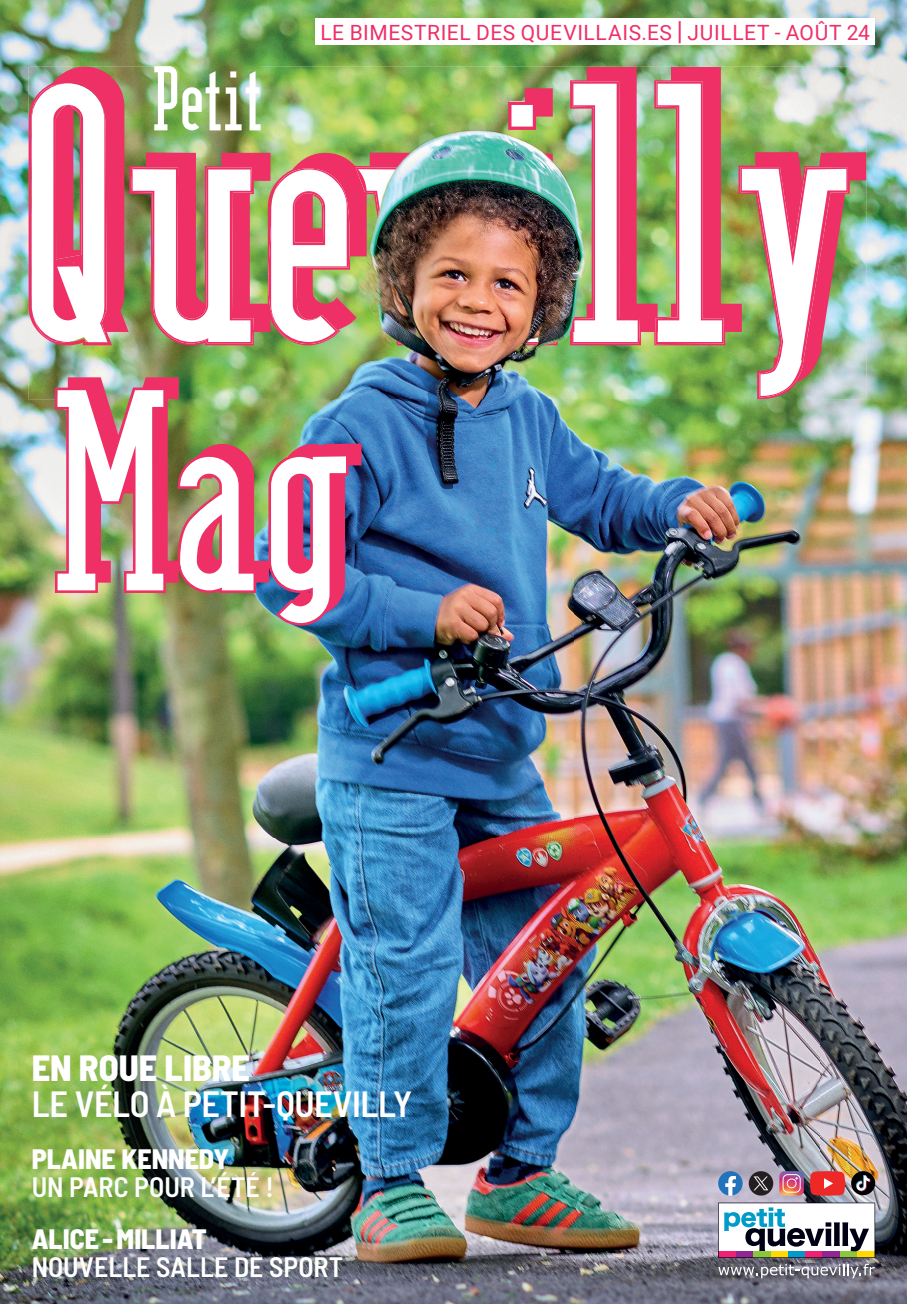
<style>
.page{position:relative;width:907px;height:1304px;background:#fff}
.page>*{position:absolute;margin:0;border:0;box-sizing:border-box;transform-origin:0 0}
.t1{font:257.6px "Berlin Email Serif Shadow";color:#ee3067}
.t2{font:600 semi-condensed 36.4px "Barlow";letter-spacing:-.01em;color:#fff}
.t3{font:800 semi-condensed 36.4px "Barlow";letter-spacing:-.005em;color:#fff}
.t4{font:600 semi-condensed 28px "Barlow";color:#fff}
.t5{font:800 semi-condensed 28px "Barlow";color:#fff}
.t6{font:21px "Roboto";letter-spacing:.03em;color:#ee3067}
.s1{font-weight:900;font-size:26.25px}
</style>
<div class="page">
<img style="left:0;top:0;width:907px;height:91px">
<img style="left:0;top:91px;width:88px;height:1213px">
<img style="left:819px;top:91px;width:88px;height:1213px">
<img style="left:88px;top:399px;width:731px;height:905px">
<img style="left:28px;top:67px;width:838px;height:332px">
<img style="left:131px;top:168px;width:122px;height:176px">
<img style="left:356px;top:167px;width:113px;height:177px">
<img style="left:491px;top:169px;width:65px;height:175px">
<img style="left:509px;top:102px;width:25px;height:26px">
<img style="left:572px;top:81px;width:68px;height:263px">
<img style="left:655px;top:81px;width:69px;height:263px">
<img style="left:741px;top:167px;width:107px;height:230px">
<img style="left:256px;top:168px;width:97px;height:176px">
<img style="left:32px;top:83px;width:75px;height:260px">
<img style="left:154px;top:67px;width:107px;height:63px">
<svg style="left:269px;top:454px;width:78px;height:178px"></svg>
<img style="left:57px;top:389px;width:198px;height:210px">
<svg style="left:718px;top:1202px;width:157px;height:76px"></svg>
<svg style="left:718px;top:1171px;width:25px;height:24px"></svg>
<svg style="left:779px;top:1171px;width:25px;height:24px"></svg>
<svg style="left:810px;top:1171px;width:35px;height:24px"></svg>
<svg style="left:749px;top:1171px;width:24px;height:24px"></svg>
<div style="left:851px;top:1171px;width:24px;height:24px;background:#000001;border-radius:12px"></div>
<svg style="left:856px;top:1175px;width:14px;height:16px"></svg>
<div style="left:315px;top:18px;width:560px;height:27px;background:#fff"></div>
<p class="t6" style="left:320px;top:18px;width:551px">LE BIMESTRIEL DES QUEVILLAIS.ES <span class="s1">|</span> JUILLET - AOÛT 24</p>
<h1 class="t1" style="left:57px;top:326px;width:306px">Mag</h1>
<h2 class="t3" style="left:32px;top:1041px;width:220px">EN ROUE LIBRE</h2>
<h2 class="t2" style="left:32px;top:1077px;width:382px">LE VÉLO À PETIT-QUEVILLY</h2>
<h3 class="t5" style="left:32px;top:1138px;width:199px">PLAINE KENNEDY</h3>
<h3 class="t4" style="left:32px;top:1166px;width:244px">UN PARC POUR L’ÉTÉ !</h3>
<h3 class="t5" style="left:32px;top:1218px;width:177px">ALICE - MILLIAT</h3>
<h3 class="t4" style="left:32px;top:1246px;width:313px">NOUVELLE SALLE DE SPORT</h3>
</div>
